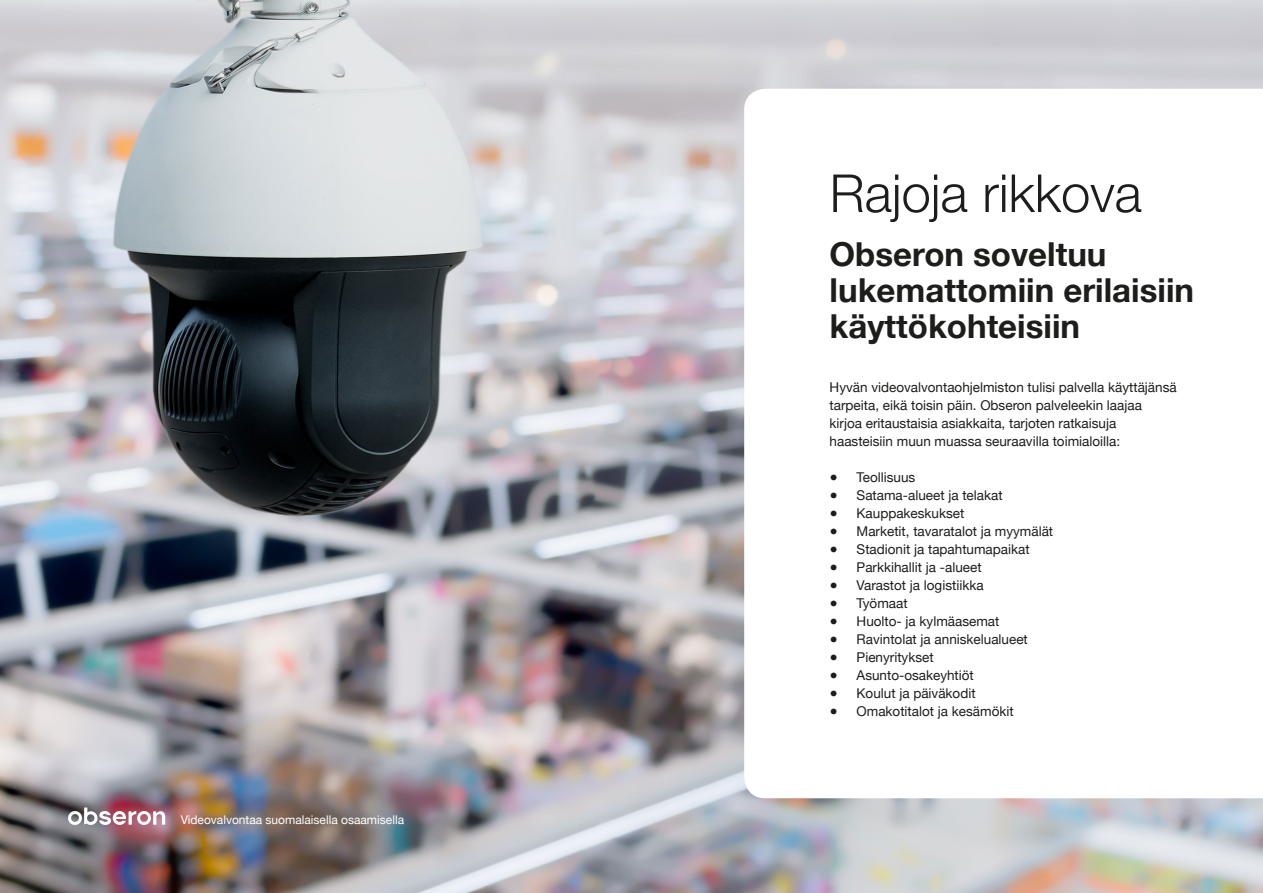
<style>
.page{position:relative;width:1263px;height:893px;background:#fff}
.page>*{position:absolute;margin:0;border:0;box-sizing:border-box;transform-origin:0 0}
.t1{font:300 52.5px "Helvetica Neue";color:#1d1d1b}
.t2{font:700 33px/36px "Helvetica Neue";color:#1d1d1b}
.t3{font:13.5px/18px "Helvetica Neue";color:#1d1d1b}
.t4{font:12px "Helvetica Neue";color:#fff}
</style>
<div class="page">
<img style="left:0;top:1px;width:1263px;height:892px">
<svg style="left:744px;top:89px;width:519px;height:709px"></svg>
<svg style="left:67px;top:807px;width:98px;height:19px"></svg>
<p class="t4" style="left:181px;top:811px;width:225px">Videovalvontaa suomalaisella osaamisella</p>
<h1 class="t1" style="left:829px;top:151px;width:314px">Rajoja rikkova</h1>
<h2 class="t2" style="left:829px;top:237px;width:366px">Obseron soveltuu lukemattomiin erilaisiin käyttökohteisiin</h2>
<p class="t3" style="left:829px;top:379px;width:349px">Hyvän videovalvontaohjelmiston tulisi palvella käyttäjänsä tarpeita, eikä toisin päin. Obseron palveleekin laajaa kirjoa eritaustaisia asiakkaita, tarjoten ratkaisuja haasteisiin muun muassa seuraavilla toimialoilla:</p>
<p class="t3" style="left:829px;top:469px;width:87px">● Teollisuus</p>
<p class="t3" style="left:829px;top:487px;width:175px">● Satama-alueet ja telakat</p>
<p class="t3" style="left:829px;top:505px;width:136px">● Kauppakeskukset</p>
<p class="t3" style="left:829px;top:523px;width:225px">● Marketit, tavaratalot ja myymälät</p>
<p class="t3" style="left:829px;top:541px;width:202px">● Stadionit ja tapahtumapaikat</p>
<p class="t3" style="left:829px;top:559px;width:154px">● Parkkihallit ja -alueet</p>
<p class="t3" style="left:829px;top:577px;width:156px">● Varastot ja logistiikka</p>
<p class="t3" style="left:829px;top:595px;width:80px">● Työmaat</p>
<p class="t3" style="left:829px;top:613px;width:171px">● Huolto- ja kylmäasemat</p>
<p class="t3" style="left:829px;top:631px;width:200px">● Ravintolat ja anniskelualueet</p>
<p class="t3" style="left:829px;top:649px;width:106px">● Pienyritykset</p>
<p class="t3" style="left:829px;top:667px;width:146px">● Asunto-osakeyhtiöt</p>
<p class="t3" style="left:829px;top:685px;width:148px">● Koulut ja päiväkodit</p>
<p class="t3" style="left:829px;top:703px;width:186px">● Omakotitalot ja kesämökit</p>
</div>
